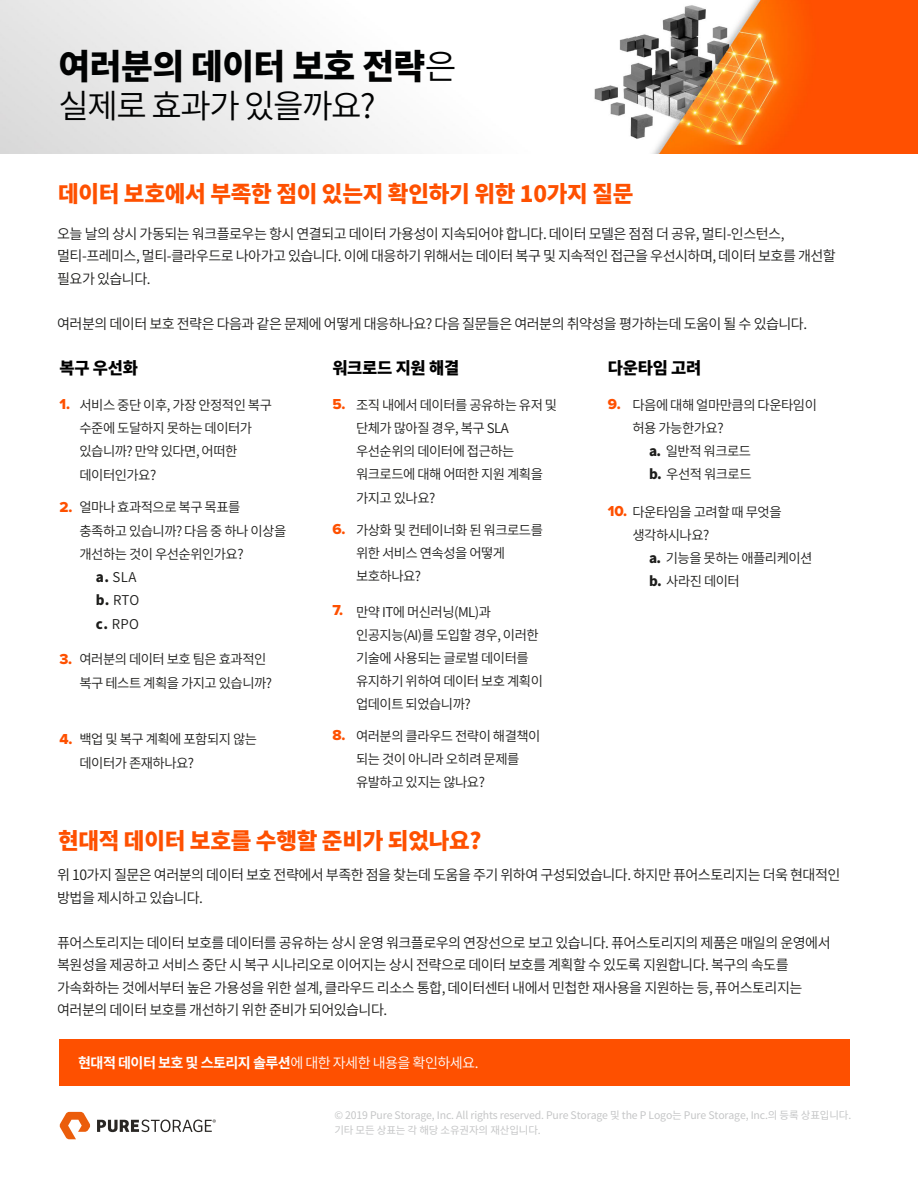
<style>
.page{position:relative;width:918px;height:1188px;background:#fff}
.page>*{position:absolute;margin:0;border:0;box-sizing:border-box;transform-origin:0 0}
.t1{font:900 34.5px "Noto Sans CJ Kkr";letter-spacing:-.015em;color:#010202}
.t2{font:600 33.15px "Noto Sans CJ Kkr";letter-spacing:-.045em;color:#010202}
.t3{font:900 22.5px "Noto Sans CJ Kkr";letter-spacing:-.015em;color:#fe5000}
.t4{font:900 16.5px "Noto Sans CJ Kkr";letter-spacing:-.015em;color:#000}
.t5{font:15px "Proxima Nova Extrabld";color:#fe5000}
.t6{font:600 14.25px/22.5px "Noto Sans CJ Kkr";letter-spacing:-.04em;color:#1d1d1b}
.t7{font:700 14.25px "Noto Sans CJ Kkr";letter-spacing:-.04em;color:#fff}
.t8{font:600 13.5px/23.2px "Noto Sans CJ Kkr";letter-spacing:-.04em;color:#1d1d1b}
.t9{font:10.5px/14.7px "Noto Sans CJ Kkr";letter-spacing:-.015em;color:#c5c6c7}
.s1{font-weight:600}
.s2{font-weight:900}
</style>
<div class="page">
<img style="left:1px;top:0;width:917px;height:153px">
<div style="left:59px;top:1039px;width:791px;height:47px;background:#fe5000"></div>
<svg style="left:60px;top:1112px;width:30px;height:27px"></svg>
<svg style="left:97px;top:1119px;width:119px;height:13px"></svg>
<h1 class="t1" style="left:58px;top:47px;width:400px">여러분의 데이터 보호 전략<span class="s1">은</span></h1>
<h2 class="t2" style="left:58px;top:88px;width:319px">실제로 효과가 있을까요?</h2>
<h3 class="t3" style="left:58px;top:181px;width:577px">데이터 보호에서 부족한 점이 있는지 확인하기 위한 10가지 질문</h3>
<p class="t6" style="left:57px;top:223px;width:780px">오늘 날의 상시 가동되는 워크플로우는 항시 연결되고 데이터 가용성이 지속되어야 합니다. 데이터 모델은 점점 더 공유, 멀티-인스턴스, 멀티-프레미스, 멀티-클라우드로 나아가고 있습니다. 이에 대응하기 위해서는 데이터 복구 및 지속적인 접근을 우선시하며, 데이터 보호를 개선할 필요가 있습니다.</p>
<p class="t6" style="left:57px;top:313px;width:751px">여러분의 데이터 보호 전략은 다음과 같은 문제에 어떻게 대응하나요? 다음 질문들은 여러분의 취약성을 평가하는데 도움이 될 수 있습니다.</p>
<p class="t4" style="left:60px;top:358px;width:80px">복구 우선화</p>
<p class="t5" style="left:60px;top:393px;width:12px">1.</p>
<p class="t8" style="left:79px;top:393px;width:194px">서비스 중단 이후, 가장 안정적인 복구 수준에 도달하지 못하는 데이터가 있습니까? 만약 있다면, 어떠한 데이터인가요?</p>
<p class="t8" style="left:79px;top:496px;width:162px">얼마나 효과적으로 복구 목표를</p>
<p class="t8" style="left:79px;top:519px;width:208px">충족하고 있습니까? 다음 중 하나 이상을</p>
<p class="t8" style="left:79px;top:543px;width:166px">개선하는 것이 우선순위인가요?</p>
<p class="t8" style="left:96px;top:566px;width:42px"><span class="s2">a.</span> SLA</p>
<p class="t8" style="left:96px;top:589px;width:45px"><span class="s2">b.</span> RTO</p>
<p class="t8" style="left:96px;top:612px;width:44px"><span class="s2">c.</span> RPO</p>
<p class="t8" style="left:79px;top:648px;width:194px">여러분의 데이터 보호 팀은 효과적인 복구 테스트 계획을 가지고 있습니까?</p>
<p class="t5" style="left:60px;top:496px;width:14px">2.</p>
<p class="t5" style="left:60px;top:648px;width:14px">3.</p>
<p class="t5" style="left:60px;top:728px;width:15px">4.</p>
<p class="t8" style="left:79px;top:728px;width:179px">백업 및 복구 계획에 포함되지 않는 데이터가 존재하나요?</p>
<p class="t4" style="left:332px;top:358px;width:128px">워크로드 지원 해결</p>
<p class="t5" style="left:332px;top:393px;width:15px">5.</p>
<p class="t8" style="left:356px;top:393px;width:203px">조직 내에서 데이터를 공유하는 유저 및 단체가 많아질 경우, 복구 SLA 우선순위의 데이터에 접근하는 워크로드에 대해 어떠한 지원 계획을 가지고 있나요?</p>
<p class="t8" style="left:356px;top:519px;width:188px">가상화 및 컨테이너화 된 워크로드를 위한 서비스 연속성을 어떻게 보호하나요?</p>
<p class="t8" style="left:356px;top:600px;width:188px">만약 IT에 머신러닝(ML)과 인공지능(AI)를 도입할 경우, 이러한 기술에 사용되는 글로벌 데이터를 유지하기 위하여 데이터 보호 계획이 업데이트 되었습니까?</p>
<p class="t8" style="left:356px;top:724px;width:186px">여러분의 클라우드 전략이 해결책이 되는 것이 아니라 오히려 문제를 유발하고 있지는 않나요?</p>
<p class="t5" style="left:332px;top:518px;width:15px">6.</p>
<p class="t5" style="left:332px;top:598px;width:12px">7.</p>
<p class="t5" style="left:332px;top:724px;width:15px">8.</p>
<h3 class="t3" style="left:58px;top:828px;width:425px">현대적 데이터 보호를 수행할 준비가 되었나요?</h3>
<p class="t4" style="left:608px;top:358px;width:95px">다운타임 고려</p>
<p class="t5" style="left:608px;top:393px;width:14px">9.</p>
<p class="t8" style="left:632px;top:393px;width:186px">다음에 대해 얼마만큼의 다운타임이</p>
<p class="t8" style="left:632px;top:417px;width:93px">허용 가능한가요?</p>
<p class="t8" style="left:649px;top:440px;width:104px"><span class="s2">a.</span> 일반적 워크로드</p>
<p class="t8" style="left:649px;top:463px;width:104px"><span class="s2">b.</span> 우선적 워크로드</p>
<p class="t8" style="left:632px;top:500px;width:151px">다운타임을 고려할 때 무엇을 생각하시나요?</p>
<p class="t8" style="left:649px;top:547px;width:165px"><span class="s2">a.</span> 기능을 못하는 애플리케이션 <span class="s2">b.</span> 사라진 데이터</p>
<p class="t5" style="left:608px;top:500px;width:21px">10.</p>
<p class="t6" style="left:57px;top:864px;width:785px">위 10가지 질문은 여러분의 데이터 보호 전략에서 부족한 점을 찾는데 도움을 주기 위하여 구성되었습니다. 하지만 퓨어스토리지는 더욱 현대적인 방법을 제시하고 있습니다.</p>
<p class="t6" style="left:57px;top:932px;width:775px">퓨어스토리지는 데이터 보호를 데이터를 공유하는 상시 운영 워크플로우의 연장선으로 보고 있습니다. 퓨어스토리지의 제품은 매일의 운영에서 복원성을 제공하고 서비스 중단 시 복구 시나리오로 이어지는 상시 전략으로 데이터 보호를 계획할 수 있도록 지원합니다. 복구의 속도를 가속화하는 것에서부터 높은 가용성을 위한 설계, 클라우드 리소스 통합, 데이터센터 내에서 민첩한 재사용을 지원하는 등, 퓨어스토리지는 여러분의 데이터 보호를 개선하기 위한 준비가 되어있습니다.</p>
<p class="t7" style="left:78px;top:1055px;width:402px">현대적 데이터 보호 및 스토리지 솔루션<span class="s1">에 대한 자세한 내용을 확인하세요.</span></p>
<p class="t9" style="left:334px;top:1108px;width:518px">© 2019 Pure Storage, Inc. All rights reserved. Pure Storage 및 the P Logo는 Pure Storage, Inc.의 등록 상표입니다. 기타 모든 상표는 각 해당 소유권자의 재산입니다.</p>
</div>
